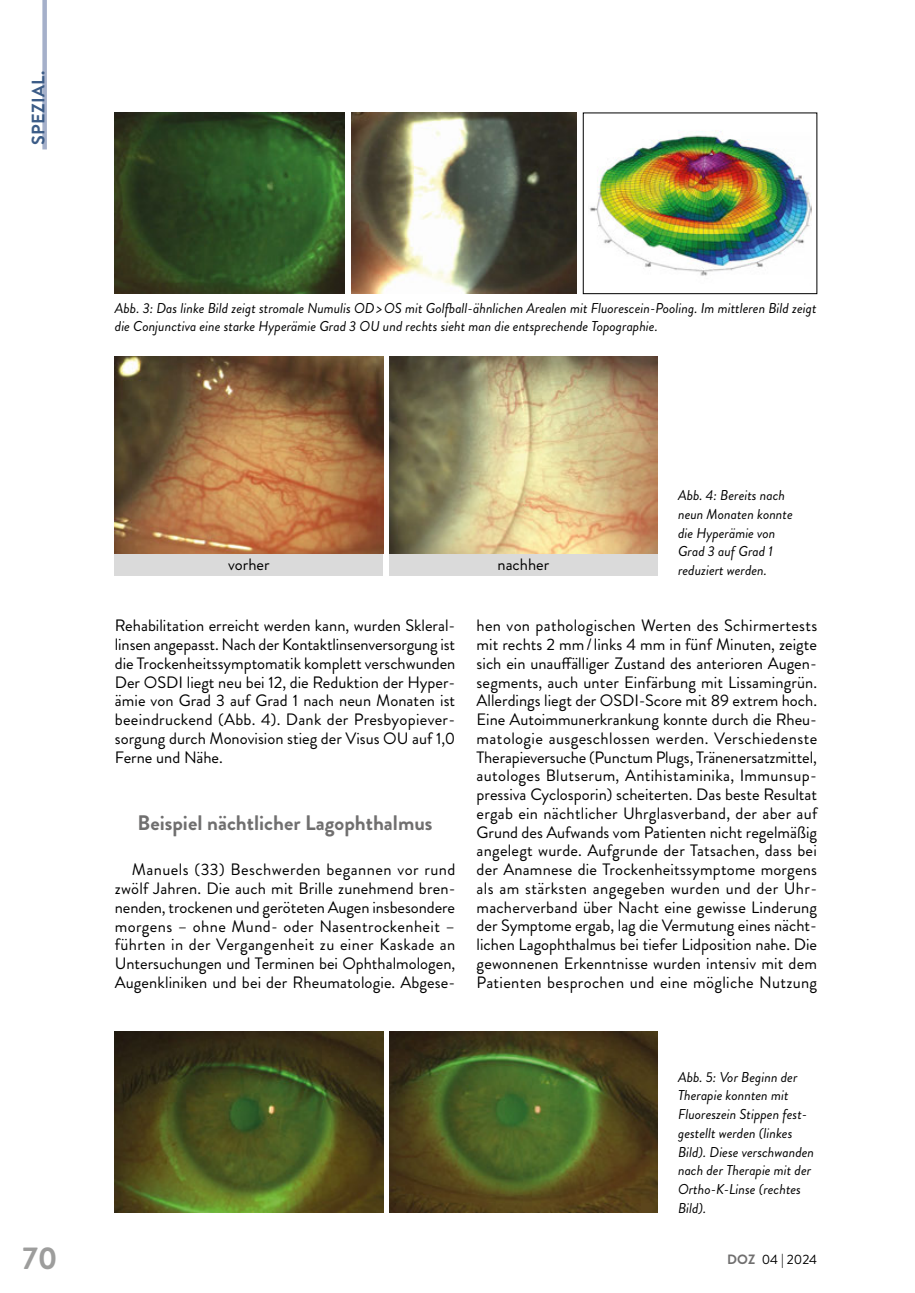
<style>
.page{position:relative;width:915px;height:1293px;background:#fff}
.page>*{position:absolute;margin:0;border:0;box-sizing:border-box;transform-origin:0 0}
.t1{font:700 31.5px "Brandon Grotesque";color:#9d9d9c}
.t2{font:700 21px "Brandon Grotesque";color:#706f6f}
.t3{font:700 18px "Brandon Grotesque";letter-spacing:.02em;color:#3c5c87}
.t4{font:16.5px/18.8px "Brandon Grotesque";letter-spacing:.005em;color:#000;text-align:justify}
.t5{font:italic 14.25px/18.8px "Brandon Grotesque";color:#000}
.t6{font:13.5px "Brandon Grotesque";color:#000}
.s1{font-weight:700;color:#706f6f}
</style>
<div class="page">
<div style="left:42px;top:0;width:5px;height:149px;background:#a5b0ca"></div>
<img style="left:115px;top:113px;width:229px;height:181px">
<img style="left:351px;top:113px;width:225px;height:181px">
<img style="left:589px;top:131px;width:222px;height:145px">
<div style="left:583px;top:113px;width:233px;height:181px;border:1px solid #000"></div>
<img style="left:115px;top:1031px;width:268px;height:182px">
<img style="left:389px;top:1031px;width:268px;height:182px">
<img style="left:115px;top:356px;width:268px;height:198px">
<img style="left:389px;top:356px;width:268px;height:198px">
<div style="left:115px;top:554px;width:268px;height:21px;background:#dadada"></div>
<div style="left:389px;top:554px;width:268px;height:21px;background:#dadada"></div>
<p class="t3" style="left:26px;top:145px;width:75px;rotate:-90deg">SPEZIAL.</p>
<p class="t5" style="left:115px;top:299px;width:703px">Abb. 3: Das linke Bild zeigt stromale Numulis OD &gt; OS mit Golfball-ähnlichen Arealen mit Fluorescein-Pooling. Im mittleren Bild zeigt die Conjunctiva eine starke Hyperämie Grad 3 OU und rechts sieht man die entsprechende Topographie.</p>
<p class="t4" style="left:228px;top:555px;width:43px">vorher</p>
<p class="t4" style="left:497px;top:555px;width:53px">nachher</p>
<p class="t5" style="left:677px;top:486px;width:116px">Abb. 4: Bereits nach neun Monaten konnte die Hyperämie von<br>Grad 3 auf Grad 1 reduziert werden.</p>
<p class="t4" style="left:115px;top:616px;width:342px">Rehabilitation erreicht werden kann, wurden Skleral&shy;linsen angepasst. Nach der Kontaktlinsenversorgung ist die Trockenheitssymptomatik komplett verschwunden Der OSDI liegt neu bei 12, die Reduktion der Hyper&shy;ämie von Grad 3 auf Grad 1 nach neun Monaten ist beeindruckend (Abb. 4). Dank der Presbyopiever&shy;sorgung durch Monovision stieg der Visus OU auf 1,0<br>Ferne und Nähe.</p>
<p class="t2" style="left:138px;top:808px;width:296px">Beispiel nächtlicher Lagophthalmus</p>
<p class="t4" style="left:115px;top:860px;width:342px;text-indent:17px">Manuels (33) Beschwerden begannen vor rund zwölf Jahren. Die auch mit Brille zunehmend bren&shy;nenden, trockenen und geröteten Augen insbesondere morgens – ohne Mund- oder Nasentrockenheit – führten in der Vergangenheit zu einer Kaskade an Untersuchungen und Terminen bei Ophthalmologen, Augenkliniken und bei der Rheumatologie. Abgese-</p>
<p class="t4" style="left:476px;top:616px;width:342px">hen von pathologischen Werten des Schirmertests mit rechts 2 mm / links 4 mm in fünf Minuten, zeigte sich ein unauffälliger Zustand des anterioren Augen&shy;segments, auch unter Einfärbung mit Lissamingrün.<br>Allerdings liegt der OSDI-Score mit 89 extrem hoch.<br>Eine Autoimmunerkrankung konnte durch die Rheu&shy;matologie ausgeschlossen werden. Verschiedenste Therapieversuche (Punctum Plugs, Tränenersatzmittel, autologes Blutserum, Antihistaminika, Immunsup&shy;pressiva Cyclosporin) scheiterten. Das beste Resultat ergab ein nächtlicher Uhrglasverband, der aber auf Grund des Aufwands vom Patienten nicht regelmäßig angelegt wurde. Aufgrunde der Tatsachen, dass bei der Anamnese die Trockenheitssymptome morgens als am stärksten angegeben wurden und der Uhr&shy;macherverband über Nacht eine gewisse Linderung der Symptome ergab, lag die Vermutung eines nächt&shy;lichen Lagophthalmus bei tiefer Lidposition nahe. Die gewonnenen Erkenntnisse wurden intensiv mit dem Patienten besprochen und eine mögliche Nutzung</p>
<p class="t5" style="left:677px;top:1067px;width:137px">Abb. 5: Vor Beginn der<br>Therapie konnten mit<br>Fluoreszein Stippen fest&shy;gestellt werden (linkes<br>Bild). Diese verschwanden nach der Therapie mit der<br>Ortho-K-Linse (rechtes<br>Bild).</p>
<h1 class="t1" style="left:23px;top:1236px;width:36px">70</h1>
<p class="t6" style="left:726px;top:1250px;width:91px"><span class="s1">DOZ</span> 04 | 2024</p>
</div>
